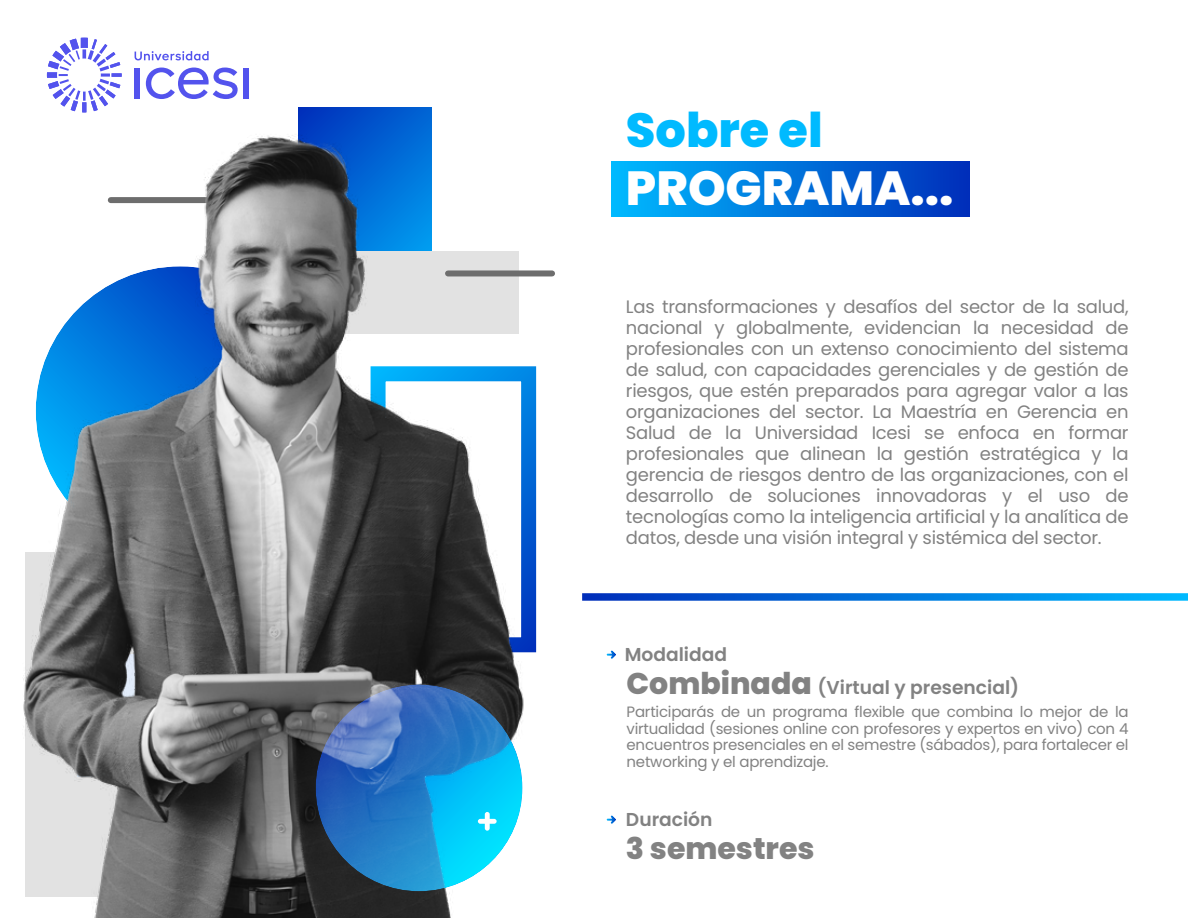
<style>
.page{position:relative;width:1188px;height:918px;background:#fff}
.page>*{position:absolute;margin:0;border:0;box-sizing:border-box;transform-origin:0 0}
.t1{font:800 47.85px "Poppins";color:#fff}
.t2{font:800 47.85px "Poppins";color:#00baff}
.t3{font:800 30px "Poppins";color:#828282}
.t4{font:600 18.6px/32.8px "Poppins";color:#828282}
.t5{font:18px/21px "Poppins";letter-spacing:-.015em;color:#828282;text-align:justify}
.t6{font:15px/16.5px "Poppins";letter-spacing:-.015em;color:#828282;text-align:justify}
.s1{font-weight:800;font-size:30px}
</style>
<div class="page">
<svg style="left:607px;top:815px;width:9px;height:9px"></svg>
<svg style="left:607px;top:650px;width:9px;height:9px"></svg>
<div style="left:448px;top:270px;width:104px;height:6px;background:#6d6d6d"></div>
<img style="left:23px;top:37px;width:509px;height:881px">
<svg style="left:316px;top:685px;width:206px;height:206px;background:#258ed2"></svg>
<div style="left:478px;top:819px;width:19px;height:5px;background:#fff;border-radius:2px"></div>
<div style="left:485px;top:812px;width:5px;height:19px;background:#fff;border-radius:2px"></div>
<svg style="left:582px;top:593px;width:606px;height:8px;background:#107cde"></svg>
<div style="left:611px;top:161px;width:358px;height:55px;background:linear-gradient(to right,#0bf,#002eba)"></div>
<svg style="left:47px;top:38px;width:75px;height:74px"></svg>
<div style="left:135px;top:68px;width:5px;height:30px;background:#5353ed"></div>
<svg style="left:146px;top:68px;width:92px;height:31px"></svg>
<div style="left:244px;top:68px;width:5px;height:30px;background:#5353ed"></div>
<svg style="left:135px;top:51px;width:74px;height:9px"></svg>
<h1 class="t2" style="left:626px;top:102px;width:198px">Sobre el</h1>
<h1 class="t1" style="left:626px;top:160px;width:329px">PROGRAMA...</h1>
<p class="t5" style="left:626px;top:296px;width:504px">Las transformaciones y desafíos del sector de la salud, nacional y globalmente, evidencian la necesidad de profesionales con un extenso conocimiento del sistema de salud, con capacidades gerenciales y de gestión de riesgos, que estén preparados para agregar valor a las organizaciones del sector. La Maestría en Gerencia en Salud de la Universidad Icesi se enfoca en formar profesionales que alinean la gestión estratégica y la gerencia de riesgos dentro de las organizaciones, con el desarrollo de soluciones innovadoras y el uso de tecnologías como la inteligencia artificial y la analítica de datos, desde una visión integral y sistémica del sector.</p>
<p class="t4" style="left:625px;top:638px;width:396px">Modalidad<br><span class="s1">Combinada</span> (Virtual y presencial)</p>
<p class="t6" style="left:627px;top:704px;width:504px">Participarás de un programa flexible que combina lo mejor de la virtualidad (sesiones online con profesores y expertos en vivo) con 4 encuentros presenciales en el semestre (sábados), para fortalecer el networking y el aprendizaje.</p>
<p class="t4" style="left:626px;top:803px;width:88px">DuraciÛn</p>
<h2 class="t3" style="left:626px;top:831px;width:190px">3 semestres</h2>
</div>
